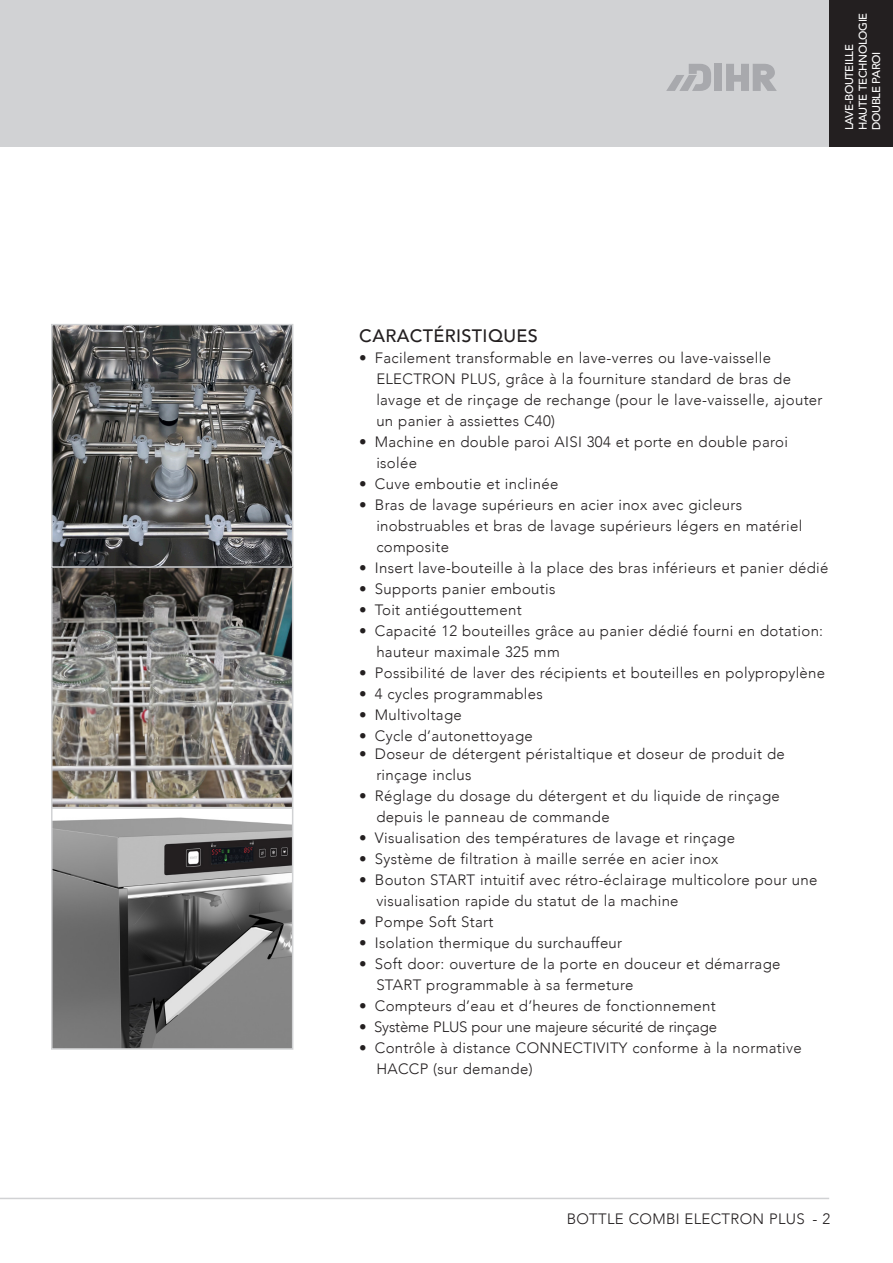
<style>
.page{position:relative;width:893px;height:1263px;background:#fff}
.page>*{position:absolute;margin:0;border:0;box-sizing:border-box;transform-origin:0 0}
.t1{font:500 18px "Avenir";letter-spacing:.02em;color:#231f20}
.t2{font:300 15px/21px "Avenir";letter-spacing:.02em;color:#231f20}
.t3{font:300 15px "Avenir";letter-spacing:-.01em;color:#231f20}
.t4{font:500 11.25px/13.5px "Avenir";letter-spacing:-.03em;color:#fff}
</style>
<div class="page">
<hr style="left:0;top:1198px;width:829px;height:1px;background:#d1d2d4">
<div style="left:0;top:0;width:893px;height:147px;background:#d1d2d4"></div>
<img style="left:54px;top:327px;width:236px;height:720px">
<div style="left:51px;top:807px;width:242px;height:243px;border:2px solid #d1d2d4"></div>
<div style="left:51px;top:566px;width:242px;height:242px;border:2px solid #d1d2d4"></div>
<div style="left:51px;top:324px;width:242px;height:244px;border:2px solid #d1d2d4"></div>
<div style="left:829px;top:0;width:64px;height:147px;background:#231f20"></div>
<div style="left:714px;top:64px;width:8px;height:27px;background:#a8a9ad"></div>
<svg style="left:726px;top:64px;width:51px;height:27px"></svg>
<svg style="left:666px;top:64px;width:45px;height:27px"></svg>
<p class="t4" style="left:842px;top:130px;width:119px;rotate:-90deg">LAVE-BOUTEILLE<br>HAUTE TECHNOLOGIE<br>DOUBLE PAROI</p>
<h3 class="t1" style="left:359px;top:320px;width:180px">CARACTÉRISTIQUES</h3>
<p class="t2" style="left:376px;top:347px;width:448px;text-indent:-17px">• Facilement transformable en lave-verres ou lave-vaisselle ELECTRON PLUS, grâce à la fourniture standard de bras de lavage et de rinçage de rechange (pour le lave-vaisselle, ajouter un panier à assiettes C40)</p>
<p class="t2" style="left:376px;top:431px;width:413px;text-indent:-17px">• Machine en double paroi AISI 304 et porte en double paroi isolée</p>
<p class="t2" style="left:359px;top:473px;width:201px">• Cuve emboutie et inclinée</p>
<p class="t2" style="left:376px;top:494px;width:427px;text-indent:-17px">• Bras de lavage supérieurs en acier inox avec gicleurs inobstruables et bras de lavage supérieurs légers en matériel composite</p>
<p class="t2" style="left:359px;top:557px;width:471px">• Insert lave-bouteille à la place des bras inférieurs et panier dédié</p>
<p class="t2" style="left:359px;top:578px;width:198px">• Supports panier emboutis</p>
<p class="t2" style="left:359px;top:599px;width:164px">• Toit antiégouttement</p>
<p class="t2" style="left:376px;top:620px;width:448px;text-indent:-17px">• Capacité 12 bouteilles grâce au panier dédié fourni en dotation: hauteur maximale 325 mm</p>
<p class="t2" style="left:359px;top:662px;width:467px">• Possibilité de laver des récipients et bouteilles en polypropylène</p>
<p class="t2" style="left:359px;top:683px;width:185px">• 4 cycles programmables</p>
<p class="t2" style="left:359px;top:704px;width:104px">• Multivoltage</p>
<p class="t2" style="left:359px;top:725px;width:175px">• Cycle d’autonettoyage</p>
<p class="t2" style="left:376px;top:743px;width:410px;text-indent:-17px">• Doseur de détergent péristaltique et doseur de produit de rinçage inclus</p>
<p class="t2" style="left:376px;top:785px;width:405px;text-indent:-17px">• Réglage du dosage du détergent et du liquide de rinçage depuis le panneau de commande</p>
<p class="t2" style="left:359px;top:827px;width:377px">• Visualisation des températures de lavage et rinçage</p>
<p class="t2" style="left:359px;top:848px;width:361px">• Système de filtration à maille serrée en acier inox</p>
<p class="t2" style="left:376px;top:869px;width:443px;text-indent:-17px">• Bouton START intuitif avec rétro-éclairage multicolore pour une visualisation rapide du statut de la machine</p>
<p class="t2" style="left:359px;top:911px;width:136px">• Pompe Soft Start</p>
<p class="t2" style="left:359px;top:932px;width:264px">• Isolation thermique du surchauffeur</p>
<p class="t2" style="left:376px;top:953px;width:406px;text-indent:-17px">• Soft door: ouverture de la porte en douceur et démarrage<br>START programmable à sa fermeture</p>
<p class="t2" style="left:359px;top:995px;width:358px">• Compteurs d’eau et d’heures de fonctionnement</p>
<p class="t3" style="left:359px;top:1018px;width:359px">• Système PLUS pour une majeure sécurité de rinçage</p>
<p class="t2" style="left:376px;top:1037px;width:427px;text-indent:-17px">• Contrôle à distance CONNECTIVITY conforme à la normative<br>HACCP (sur demande)</p>
<p class="t2" style="left:567px;top:1208px;width:239px">BOTTLE COMBI ELECTRON PLUS</p>
<p class="t2" style="left:812px;top:1208px;width:19px">- 2</p>
</div>
